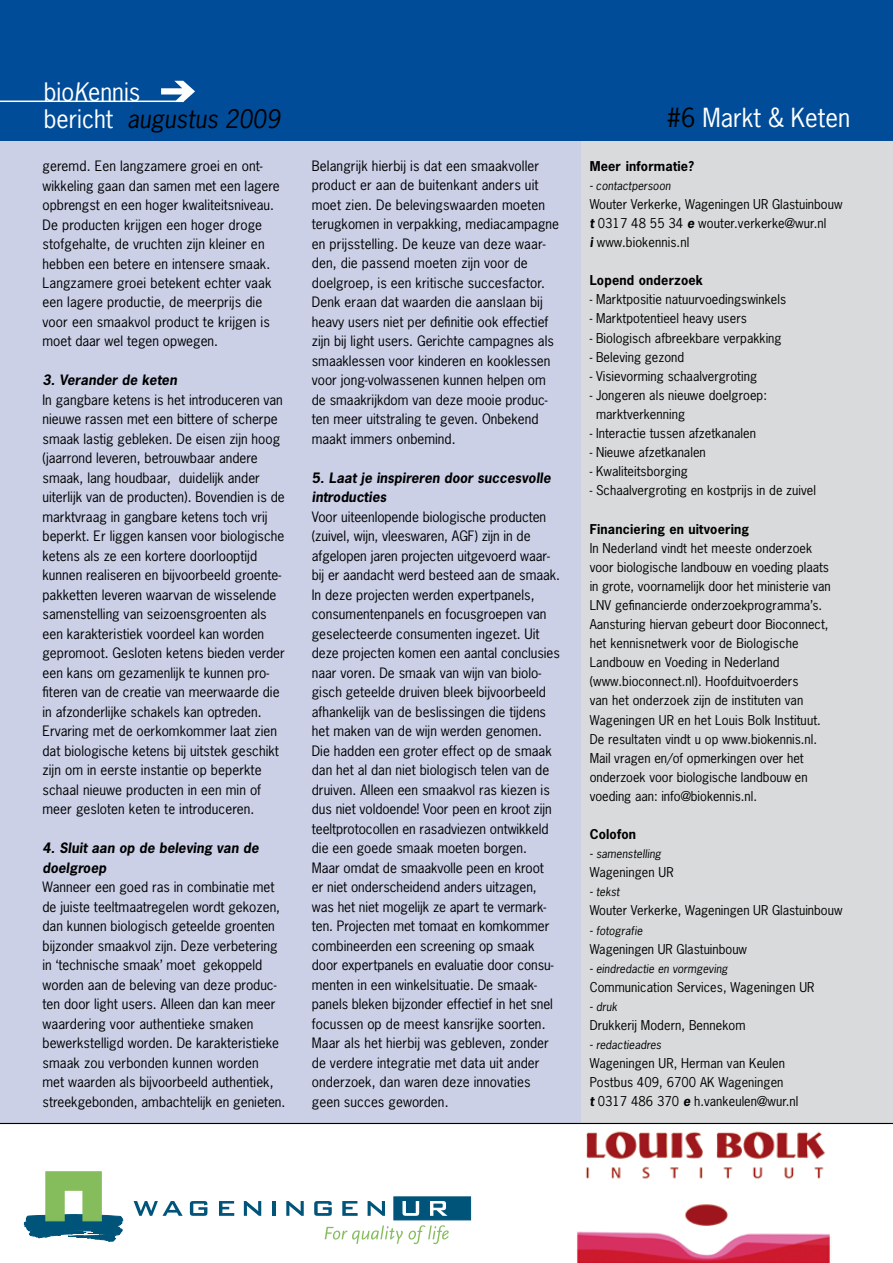
<style>
.page{position:relative;width:893px;height:1263px;background:#fff}
.page>*{position:absolute;margin:0;border:0;box-sizing:border-box;transform-origin:0 0}
.t1{font:24.75px "News Gothic Std";color:#fff}
.t2{font:24px/27px "News Gothic Std";color:#fff}
.t3{font:13.5px/19.5px "News Gothic Std";color:#000}
.t4{font:italic 700 13.5px/19.5px "News Gothic Std";letter-spacing:.005em;color:#000}
.t5{font:12.75px/19px "News Gothic Std";letter-spacing:.005em;color:#000}
.t6{font:700 12.75px "News Gothic Std";letter-spacing:.015em;color:#000}
.t7{font:italic 11.25px "News Gothic Std";letter-spacing:.005em;color:#000}
.s1{font-style:italic}
.s2{font-style:italic;color:#000}
.s3{color:#000}
.s4{font-size:12.75px}
.s5{font-weight:700;font-style:italic}
</style>
<div class="page">
<div style="left:0;top:122px;width:621px;height:1001px;background:#cbd0e7"></div>
<div style="left:581px;top:140px;width:312px;height:984px;background:#d9dadb"></div>
<div style="left:0;top:0;width:893px;height:140px;background:#004c98"></div>
<hr style="left:0;top:101px;width:184px;height:1px;background:#fff">
<img style="left:577px;top:1131px;width:253px;height:132px">
<div style="left:394px;top:1197px;width:77px;height:23px;background:#00547a"></div>
<svg style="left:134px;top:1201px;width:49px;height:15px"></svg>
<svg style="left:190px;top:1201px;width:17px;height:15px"></svg>
<svg style="left:219px;top:1201px;width:15px;height:15px"></svg>
<svg style="left:244px;top:1201px;width:17px;height:15px"></svg>
<hr style="left:272px;top:1201px;width:3px;height:15px;background:#00547a">
<svg style="left:286px;top:1201px;width:18px;height:15px"></svg>
<svg style="left:314px;top:1201px;width:18px;height:15px"></svg>
<svg style="left:342px;top:1201px;width:16px;height:15px"></svg>
<svg style="left:368px;top:1201px;width:17px;height:15px"></svg>
<svg style="left:402px;top:1201px;width:17px;height:15px"></svg>
<svg style="left:430px;top:1201px;width:18px;height:15px"></svg>
<svg style="left:23px;top:1171px;width:101px;height:70px"></svg>
<svg style="left:325px;top:1225px;width:78px;height:19px"></svg>
<svg style="left:409px;top:1225px;width:40px;height:19px"></svg>
<hr style="left:0;top:1123px;width:893px;height:1px;background:#000">
<svg style="left:161px;top:81px;width:34px;height:21px"></svg>
<h2 class="t2" style="left:44px;top:78px;width:238px">bio<span class="s1">K</span>ennis<br>bericht <span class="s2">augustus 2009</span></h2>
<p class="t3" style="left:43px;top:156px;width:239px">geremd. Een langzamere groei en ont&shy;wikkeling gaan dan samen met een lagere opbrengst en een hoger kwaliteitsniveau.<br>De producten krijgen een hoger droge stofgehalte, de vruchten zijn kleiner en hebben een betere en intensere smaak.<br>Langzamere groei betekent echter vaak een lagere productie, de meerprijs die voor een smaakvol product te krijgen is moet daar wel tegen opwegen.</p>
<p class="t4" style="left:43px;top:371px;width:136px">3. Verander de keten</p>
<p class="t3" style="left:43px;top:390px;width:244px">In gangbare ketens is het introduceren van nieuwe rassen met een bittere of scherpe smaak lastig gebleken. De eisen zijn hoog (jaarrond leveren, betrouwbaar andere smaak, lang houdbaar, duidelijk ander uiterlijk van de producten). Bovendien is de marktvraag in gangbare ketens toch vrij beperkt. Er liggen kansen voor biologische ketens als ze een kortere doorlooptijd kunnen realiseren en bijvoorbeeld groente&shy;pakketten leveren waarvan de wisselende samenstelling van seizoensgroenten als een karakteristiek voordeel kan worden gepromoot. Gesloten ketens bieden verder een kans om gezamenlijk te kunnen pro&shy;fiteren van de creatie van meerwaarde die in afzonderlijke schakels kan optreden.<br>Ervaring met de oerkomkommer laat zien dat biologische ketens bij uitstek geschikt zijn om in eerste instantie op beperkte schaal nieuwe producten in een min of meer gesloten keten te introduceren.</p>
<p class="t4" style="left:43px;top:839px;width:218px">4. Sluit aan op de beleving van de doelgroep</p>
<p class="t3" style="left:43px;top:877px;width:244px">Wanneer een goed ras in combinatie met de juiste teeltmaatregelen wordt gekozen, dan kunnen biologisch geteelde groenten bijzonder smaakvol zijn. Deze verbetering in ‘technische smaak’ moet gekoppeld worden aan de beleving van deze produc&shy;ten door light users. Alleen dan kan meer waardering voor authentieke smaken bewerkstelligd worden. De karakteristieke smaak zou verbonden kunnen worden<br>met waarden als bijvoorbeeld authentiek, streekgebonden, ambachtelijk en genieten.</p>
<p class="t3" style="left:312px;top:156px;width:249px">Belangrijk hierbij is dat een smaakvoller product er aan de buitenkant anders uit moet zien. De belevingswaarden moeten terugkomen in verpakking, mediacampagne en prijsstelling. De keuze van deze waar&shy;den, die passend moeten zijn voor de doelgroep, is een kritische succesfactor.<br>Denk eraan dat waarden die aanslaan bij heavy users niet per definitie ook effectief zijn bij light users. Gerichte campagnes als smaaklessen voor kinderen en kooklessen voor jong-volwassenen kunnen helpen om de smaakrijkdom van deze mooie produc&shy;ten meer uitstraling te geven. Onbekend maakt immers onbemind.</p>
<p class="t4" style="left:312px;top:468px;width:240px">5. Laat je inspireren door succesvolle introducties</p>
<p class="t3" style="left:312px;top:507px;width:250px">Voor uiteenlopende biologische producten (zuivel, wijn, vleeswaren, AGF) zijn in de afgelopen jaren projecten uitgevoerd waar&shy;bij er aandacht werd besteed aan de smaak.<br>In deze projecten werden expertpanels, consumentenpanels en focusgroepen van geselecteerde consumenten ingezet. Uit deze projecten komen een aantal conclusies naar voren. De smaak van wijn van biolo&shy;gisch geteelde druiven bleek bijvoorbeeld afhankelijk van de beslissingen die tijdens het maken van de wijn werden genomen.<br>Die hadden een groter effect op de smaak dan het al dan niet biologisch telen van de druiven. Alleen een smaakvol ras kiezen is dus niet voldoende! Voor peen en kroot zijn teeltprotocollen en rasadviezen ontwikkeld die een goede smaak moeten borgen.<br>Maar omdat de smaakvolle peen en kroot<br>er niet onderscheidend anders uitzagen, was het niet mogelijk ze apart te vermark&shy;ten. Projecten met tomaat en komkommer combineerden een screening op smaak door expertpanels en evaluatie door consu&shy;menten in een winkelsituatie. De smaak&shy;panels bleken bijzonder effectief in het snel focussen op de meest kansrijke soorten.<br>Maar als het hierbij was gebleven, zonder de verdere integratie met data uit ander onderzoek, dan waren deze innovaties geen succes geworden.</p>
<h1 class="t1" style="left:667px;top:102px;width:185px"><span class="s3">#6</span> Markt &amp; Keten</h1>
<p class="t6" style="left:590px;top:157px;width:106px">Meer informatie?</p>
<p class="t7" style="left:590px;top:178px;width:82px"><span class="s4">-</span> contactpersoon</p>
<p class="t5" style="left:590px;top:194px;width:254px">Wouter Verkerke, Wageningen UR Glastuinbouw <span class="s5">t</span> 0317 48 55 34 <span class="s5">e</span> wouter.verkerke@wur.nl<br><span class="s5">i</span> www.biokennis.nl</p>
<p class="t6" style="left:590px;top:272px;width:115px">Lopend onderzoek</p>
<p class="t5" style="left:590px;top:290px;width:198px">- Marktpositie natuurvoedingswinkels</p>
<p class="t5" style="left:590px;top:309px;width:159px">- Marktpotentieel heavy users</p>
<p class="t5" style="left:590px;top:328px;width:193px">- Biologisch afbreekbare verpakking</p>
<p class="t5" style="left:590px;top:347px;width:96px">- Beleving gezond</p>
<p class="t5" style="left:590px;top:366px;width:169px">- Visievorming schaalvergroting</p>
<p class="t5" style="left:596px;top:385px;width:172px;text-indent:-6px">- Jongeren als nieuwe doelgroep: marktverkenning</p>
<p class="t5" style="left:590px;top:424px;width:168px">- Interactie tussen afzetkanalen</p>
<p class="t5" style="left:590px;top:443px;width:118px">- Nieuwe afzetkanalen</p>
<p class="t5" style="left:590px;top:462px;width:100px">- Kwaliteitsborging</p>
<p class="t5" style="left:590px;top:481px;width:228px">- Schaalvergroting en kostprijs in de zuivel</p>
<p class="t6" style="left:590px;top:520px;width:161px">Financiering en uitvoering</p>
<p class="t5" style="left:590px;top:538px;width:243px">In Nederland vindt het meeste onderzoek voor biologische landbouw en voeding plaats in grote, voornamelijk door het ministerie van LNV gefinancierde onderzoekprogramma’s.<br>Aansturing hiervan gebeurt door Bioconnect, het kennisnetwerk voor de Biologische Landbouw en Voeding in Nederland (www.bioconnect.nl). Hoofduitvoerders<br>van het onderzoek zijn de instituten van Wageningen UR en het Louis Bolk Instituut.<br>De resultaten vindt u op www.biokennis.nl.<br>Mail vragen en/of opmerkingen over het onderzoek voor biologische landbouw en voeding aan: info@biokennis.nl.</p>
<p class="t6" style="left:590px;top:826px;width:48px">Colofon</p>
<p class="t7" style="left:590px;top:847px;width:73px"><span class="s4">-</span> samenstelling</p>
<p class="t5" style="left:590px;top:863px;width:85px">Wageningen UR</p>
<p class="t7" style="left:590px;top:885px;width:31px"><span class="s4">-</span> tekst</p>
<p class="t5" style="left:590px;top:901px;width:254px">Wouter Verkerke, Wageningen UR Glastuinbouw</p>
<p class="t7" style="left:590px;top:923px;width:54px"><span class="s4">-</span> fotografie</p>
<p class="t5" style="left:590px;top:939px;width:159px">Wageningen UR Glastuinbouw</p>
<p class="t7" style="left:590px;top:961px;width:140px"><span class="s4">-</span> eindredactie en vormgeving</p>
<p class="t5" style="left:590px;top:977px;width:226px">Communication Services, Wageningen UR</p>
<p class="t7" style="left:590px;top:999px;width:29px"><span class="s4">-</span> druk</p>
<p class="t5" style="left:590px;top:1015px;width:157px">Drukkerij Modern, Bennekom</p>
<p class="t7" style="left:590px;top:1038px;width:73px"><span class="s4">-</span> redactieadres</p>
<p class="t5" style="left:590px;top:1054px;width:210px">Wageningen UR, Herman van Keulen<br>Postbus 409, 6700 AK Wageningen<br><span class="s5">t</span> 0317 486 370 <span class="s5">e</span> h.vankeulen@wur.nl</p>
</div>
